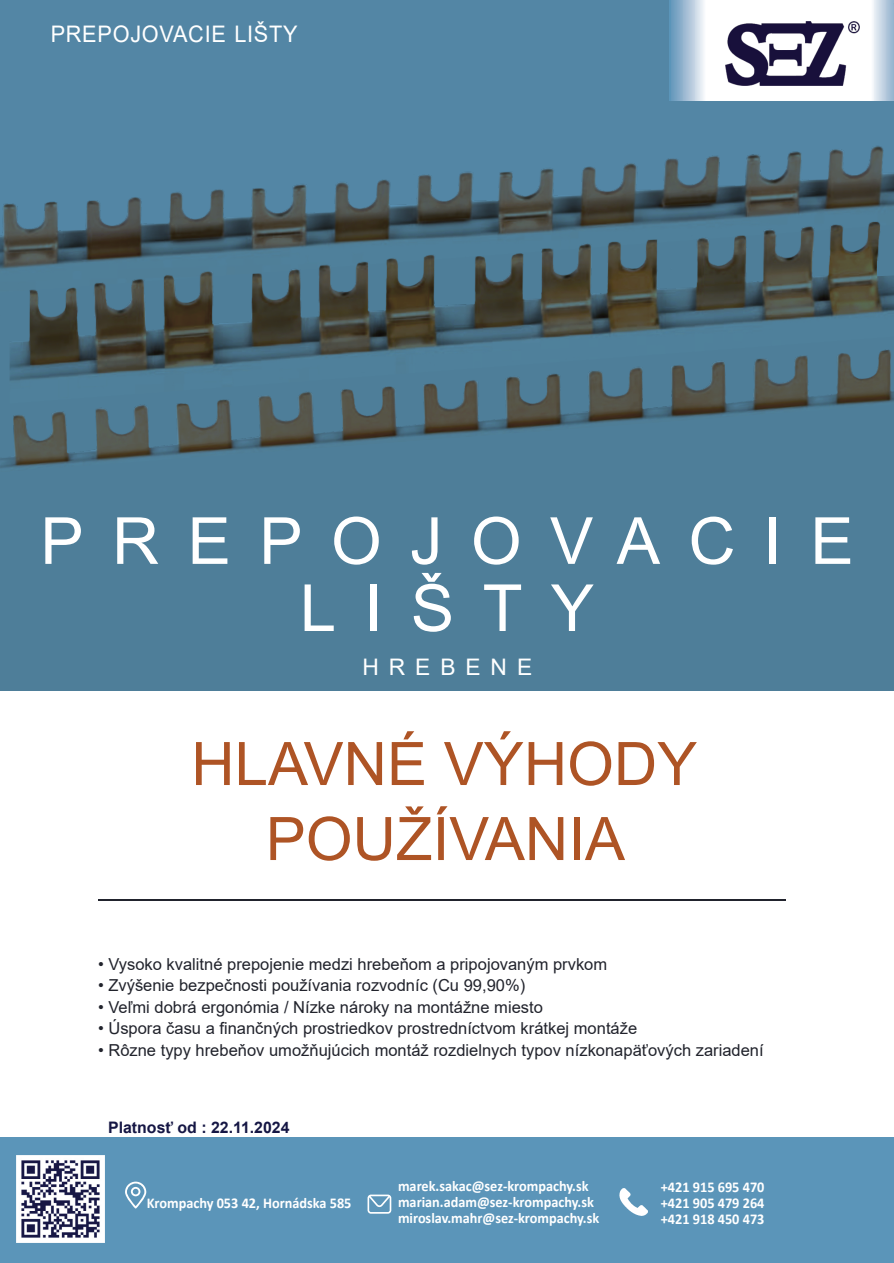
<style>
.page{position:relative;width:894px;height:1263px;background:#fff}
.page>*{position:absolute;margin:0;border:0;box-sizing:border-box;transform-origin:0 0}
.t1{font:64.95px/67.1px "Arial";color:#fff;text-align:center}
.t2{font:60px/75px "Arial";color:#ae5425;text-align:center}
.t3{font:22.8px "Arial";letter-spacing:.035em;color:#fff;scale:.95 1}
.t4{font:22.8px "Arial";letter-spacing:.035em;color:#fff}
.t5{font:16.5px "Arial";color:#21232c}
.t6{font:700 15.9px "Arial";color:#151644}
.t7{font:700 15px/15.9px "Calibri";color:#fff;scale:.95 1}
</style>
<div class="page">
<img style="left:0;top:0;width:893px;height:1263px">
<img style="left:725px;top:22px;width:134px;height:64px">
<h3 class="t3" style="left:51px;top:26px;width:261px">PREPOJOVACIE LIŠTY</h3>
<h1 class="t1" style="left:40px;top:513px;width:814px">P R E P O J O V A C I E<br>L I Š T Y</h1>
<h3 class="t4" style="left:362px;top:658px;width:171px">H R E B E N E</h3>
<h2 class="t2" style="left:191px;top:732px;width:507px">HLAVNÉ VÝHODY<br>POUŽÍVANIA</h2>
<p class="t5" style="left:98px;top:958px;width:510px">• Vysoko kvalitné prepojenie medzi hrebeňom a pripojovaným prvkom</p>
<p class="t5" style="left:98px;top:979px;width:428px">• Zvýšenie bezpečnosti používania rozvodníc (Cu 99,90%)</p>
<p class="t5" style="left:98px;top:1001px;width:446px">• Veľmi dobrá ergonómia / Nízke nároky na montážne miesto</p>
<p class="t5" style="left:98px;top:1022px;width:540px">• Úspora času a finančných prostriedkov prostredníctvom krátkej montáže</p>
<p class="t5" style="left:98px;top:1044px;width:667px">• Rôzne typy hrebeňov umožňujúcich montáž rozdielnych typov nízkonapäťových zariadení</p>
<p class="t6" style="left:108px;top:1121px;width:183px">Platnosť od : 22.11.2024</p>
<p class="t7" style="left:147px;top:1197px;width:217px">Krompachy 053 42, Hornádska 585</p>
<p class="t7" style="left:398px;top:1180px;width:213px">marek.sakac@sez-krompachy.sk marian.adam@sez-krompachy.sk miroslav.mahr@sez-krompachy.sk</p>
<p class="t7" style="left:660px;top:1180px;width:110px;text-align:justify">+421 915 695 470 +421 905 479 264 +421 918 450 473</p>
</div>
